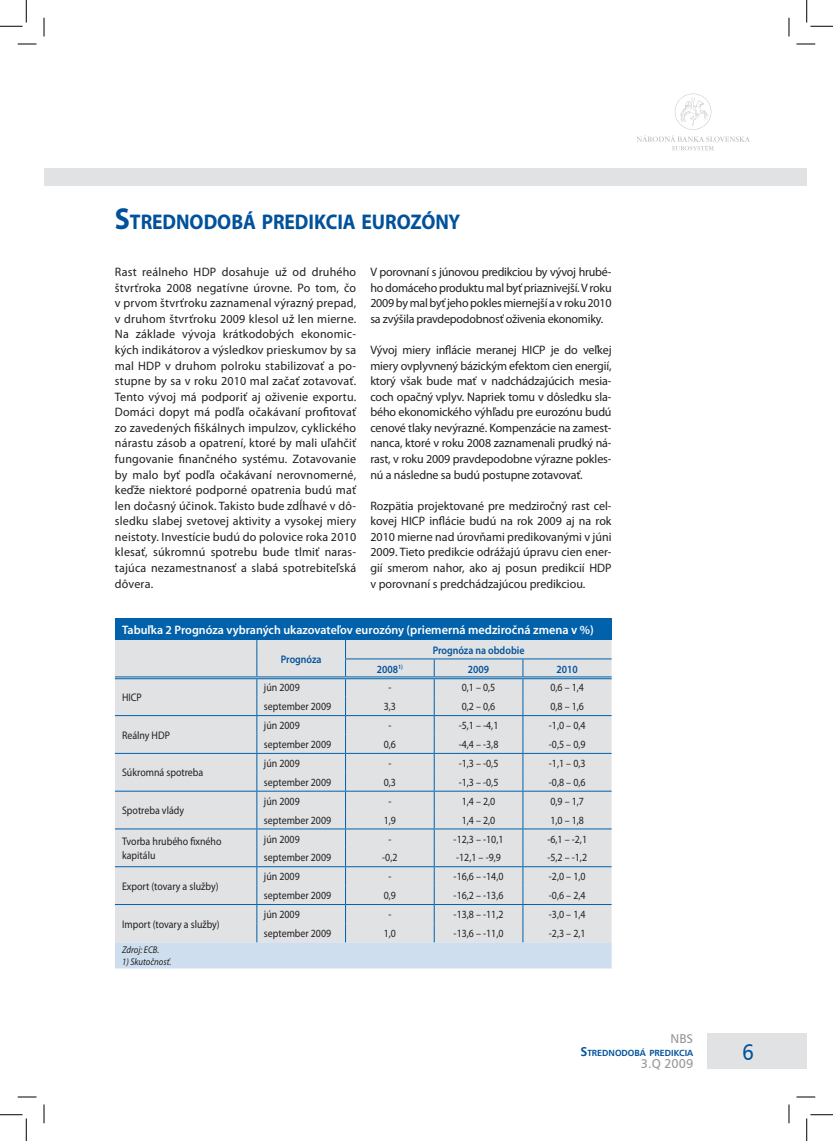
<style>
.page{position:relative;width:833px;height:1141px;background:#fff}
.page>*{position:absolute;margin:0;border:0;box-sizing:border-box;transform-origin:0 0}
.t1{font:22.5px "Humanist 777 AT";color:#01519b;scale:.91 1}
.t2{font:700 21.25px "Myriad Pro";color:#01519b;scale:.92 1}
.t3{font:12.5px "Humanist 777 AT";color:#939598}
.t4{font:12.25px/15.6px "Myriad Pro";letter-spacing:-.01em;color:#231f20;text-align:justify}
.t5{font:600 12.25px "Myriad Pro";color:#fff}
.t6{font:11px/13.8px "Myriad Pro";color:#231f20;scale:.9 1}
.t7{font:600 11px "Myriad Pro";color:#01519b;scale:.9 1}
.t8{font:italic 9.75px "Myriad Pro";color:#231f20;scale:.9 1}
.t9{font:8.75px "Humanist 777 AT Bold";color:#01519b}
.s1{font-size:30.38px}
.s2{font-size:12.5px}
</style>
<div class="page">
<div style="left:44px;top:168px;width:762px;height:18px;background:#e1e2e4"></div>
<svg style="left:637px;top:94px;width:112px;height:56px"></svg>
<div style="left:707px;top:1033px;width:99px;height:35px;background:#e1e2e4"></div>
<div style="left:115px;top:618px;width:496px;height:22px;background:#0161ab"></div>
<svg style="left:115px;top:640px;width:496px;height:328px;background:#dadee3"></svg>
<hr style="left:257px;top:715px;width:88px;height:1px;background:#0161ab">
<hr style="left:345px;top:715px;width:89px;height:1px;background:#0161ab">
<hr style="left:434px;top:715px;width:88px;height:1px;background:#0161ab">
<hr style="left:522px;top:715px;width:89px;height:1px;background:#0161ab">
<hr style="left:257px;top:752px;width:88px;height:1px;background:#0161ab">
<hr style="left:345px;top:752px;width:89px;height:1px;background:#0161ab">
<hr style="left:434px;top:752px;width:88px;height:1px;background:#0161ab">
<hr style="left:522px;top:752px;width:89px;height:1px;background:#0161ab">
<hr style="left:257px;top:790px;width:88px;height:1px;background:#0161ab">
<hr style="left:345px;top:790px;width:89px;height:1px;background:#0161ab">
<hr style="left:434px;top:790px;width:88px;height:1px;background:#0161ab">
<hr style="left:522px;top:790px;width:89px;height:1px;background:#0161ab">
<hr style="left:257px;top:828px;width:88px;height:1px;background:#0161ab">
<hr style="left:345px;top:828px;width:89px;height:1px;background:#0161ab">
<hr style="left:434px;top:828px;width:88px;height:1px;background:#0161ab">
<hr style="left:522px;top:828px;width:89px;height:1px;background:#0161ab">
<hr style="left:257px;top:866px;width:88px;height:1px;background:#0161ab">
<hr style="left:345px;top:866px;width:89px;height:1px;background:#0161ab">
<hr style="left:434px;top:866px;width:88px;height:1px;background:#0161ab">
<hr style="left:522px;top:866px;width:89px;height:1px;background:#0161ab">
<hr style="left:257px;top:904px;width:88px;height:1px;background:#0161ab">
<hr style="left:345px;top:904px;width:89px;height:1px;background:#0161ab">
<hr style="left:434px;top:904px;width:88px;height:1px;background:#0161ab">
<hr style="left:522px;top:904px;width:89px;height:1px;background:#0161ab">
<svg style="left:18px;top:43px;width:18px;height:2px"></svg>
<svg style="left:796px;top:43px;width:18px;height:2px"></svg>
<svg style="left:18px;top:1096px;width:18px;height:1px"></svg>
<svg style="left:796px;top:1096px;width:18px;height:1px"></svg>
<svg style="left:43px;top:18px;width:2px;height:18px"></svg>
<svg style="left:43px;top:1104px;width:2px;height:19px"></svg>
<svg style="left:788px;top:18px;width:1px;height:18px"></svg>
<svg style="left:788px;top:1104px;width:1px;height:19px"></svg>
<svg style="left:0;top:0;width:27px;height:27px"></svg>
<svg style="left:0;top:1114px;width:27px;height:26px"></svg>
<svg style="left:806px;top:0;width:26px;height:27px"></svg>
<svg style="left:806px;top:1114px;width:26px;height:26px"></svg>
<h2 class="t2" style="left:115px;top:210px;width:377px"><span class="s1">S</span>TREDNODOBÁ PREDIKCIA EUROZÓNY</h2>
<p class="t4" style="left:115px;top:264px;width:242px">Rast reálneho HDP dosahuje už od druhého štvrťroka 2008 negatívne úrovne. Po tom, čo v prvom štvrťroku zaznamenal výrazný prepad, v druhom štvrťroku 2009 klesol už len mierne.<br>Na základe vývoja krátkodobých ekonomic&shy;kých indikátorov a výsledkov prieskumov by sa mal HDP v druhom polroku stabilizovať a po&shy;stupne by sa v roku 2010 mal začať zotavovať.<br>Tento vývoj má podporiť aj oživenie exportu.<br>Domáci dopyt má podľa očakávaní profitovať zo zavedených fiškálnych impulzov, cyklického nárastu zásob a opatrení, ktoré by mali uľahčiť fungovanie finančného systému. Zotavovanie by malo byť podľa očakávaní nerovnomerné, keďže niektoré podporné opatrenia budú mať len dočasný účinok. Takisto bude zdĺhavé v dô&shy;sledku slabej svetovej aktivity a vysokej miery neistoty. Investície budú do polovice roka 2010 klesať, súkromnú spotrebu bude tlmiť naras&shy;tajúca nezamestnanosť a slabá spotrebiteľská dôvera.</p>
<p class="t4" style="left:370px;top:264px;width:242px">V porovnaní s júnovou predikciou by vývoj hrubé&shy;ho domáceho produktu mal byť priaznivejší. V roku 2009 by mal byť jeho pokles miernejší a v roku 2010 sa zvýšila pravdepodobnosť oživenia ekonomiky.</p>
<p class="t4" style="left:370px;top:342px;width:242px">Vývoj miery inflácie meranej HICP je do veľkej miery ovplyvnený bázickým efektom cien energií, ktorý však bude mať v nadchádzajúcich mesia&shy;coch opačný vplyv. Napriek tomu v dôsledku sla&shy;bého ekonomického výhľadu pre eurozónu budú cenové tlaky nevýrazné. Kompenzácie na zamest&shy;nanca, ktoré v roku 2008 zaznamenali prudký ná&shy;rast, v roku 2009 pravdepodobne výrazne pokles&shy;nú a následne sa budú postupne zotavovať.</p>
<p class="t4" style="left:370px;top:498px;width:242px">Rozpätia projektované pre medziročný rast cel&shy;kovej HICP inflácie budú na rok 2009 aj na rok 2010 mierne nad úrovňami predikovanými v júni 2009. Tieto predikcie odrážajú úpravu cien ener&shy;gií smerom nahor, ako aj posun predikcií HDP v porovnaní s predchádzajúcou predikciou.</p>
<p class="t5" style="left:122px;top:623px;width:473px">Tabuľka 2 Prognóza vybraných ukazovateľov eurozóny <span class="s2">(priemerná medziročná zmena v %)</span></p>
<p class="t7" style="left:280px;top:653px;width:47px">Prognóza</p>
<p class="t7" style="left:432px;top:643px;width:103px">Prognóza na obdobie</p>
<p class="t7" style="left:376px;top:662px;width:30px">2008<sup>1)</sup></p>
<p class="t7" style="left:467px;top:662px;width:25px">2009</p>
<p class="t7" style="left:556px;top:662px;width:25px">2010</p>
<p class="t6" style="left:122px;top:690px;width:24px">HICP</p>
<p class="t6" style="left:122px;top:728px;width:55px">Reálny HDP</p>
<p class="t6" style="left:122px;top:766px;width:92px">Súkromná spotreba</p>
<p class="t6" style="left:122px;top:803px;width:70px">Spotreba vlády</p>
<p class="t6" style="left:264px;top:681px;width:41px">jún 2009</p>
<p class="t6" style="left:388px;top:681px;width:5px">-</p>
<p class="t6" style="left:461px;top:681px;width:39px">0,1 – 0,5</p>
<p class="t6" style="left:550px;top:681px;width:39px">0,6 – 1,4</p>
<p class="t6" style="left:264px;top:700px;width:76px">september 2009</p>
<p class="t6" style="left:383px;top:700px;width:15px">3,3</p>
<p class="t6" style="left:461px;top:700px;width:39px">0,2 – 0,6</p>
<p class="t6" style="left:550px;top:700px;width:39px">0,8 – 1,6</p>
<p class="t6" style="left:264px;top:718px;width:41px">jún 2009</p>
<p class="t6" style="left:388px;top:718px;width:5px">-</p>
<p class="t6" style="left:458px;top:718px;width:46px">-5,1 – -4,1</p>
<p class="t6" style="left:548px;top:718px;width:42px">-1,0 – 0,4</p>
<p class="t6" style="left:264px;top:737px;width:76px">september 2009</p>
<p class="t6" style="left:383px;top:737px;width:15px">0,6</p>
<p class="t6" style="left:458px;top:737px;width:46px">-4,4 – -3,8</p>
<p class="t6" style="left:548px;top:737px;width:42px">-0,5 – 0,9</p>
<p class="t6" style="left:264px;top:756px;width:41px">jún 2009</p>
<p class="t6" style="left:388px;top:756px;width:5px">-</p>
<p class="t6" style="left:458px;top:756px;width:46px">-1,3 – -0,5</p>
<p class="t6" style="left:548px;top:756px;width:42px">-1,1 – 0,3</p>
<p class="t6" style="left:264px;top:775px;width:76px">september 2009</p>
<p class="t6" style="left:383px;top:775px;width:15px">0,3</p>
<p class="t6" style="left:458px;top:775px;width:46px">-1,3 – -0,5</p>
<p class="t6" style="left:548px;top:775px;width:42px">-0,8 – 0,6</p>
<p class="t6" style="left:264px;top:794px;width:41px">jún 2009</p>
<p class="t6" style="left:388px;top:794px;width:5px">-</p>
<p class="t6" style="left:461px;top:794px;width:39px">1,4 – 2,0</p>
<p class="t6" style="left:550px;top:794px;width:39px">0,9 – 1,7</p>
<p class="t6" style="left:264px;top:813px;width:76px">september 2009</p>
<p class="t6" style="left:383px;top:813px;width:15px">1,9</p>
<p class="t6" style="left:461px;top:813px;width:39px">1,4 – 2,0</p>
<p class="t6" style="left:550px;top:813px;width:39px">1,0 – 1,8</p>
<p class="t6" style="left:122px;top:834px;width:112px">Tvorba hrubého fixného kapitálu</p>
<p class="t6" style="left:264px;top:832px;width:41px">jún 2009</p>
<p class="t6" style="left:388px;top:832px;width:5px">-</p>
<p class="t6" style="left:453px;top:832px;width:57px">-12,3 – -10,1</p>
<p class="t6" style="left:547px;top:832px;width:46px">-6,1 – -2,1</p>
<p class="t6" style="left:264px;top:851px;width:76px">september 2009</p>
<p class="t6" style="left:382px;top:851px;width:18px">-0,2</p>
<p class="t6" style="left:456px;top:851px;width:51px">-12,1 – -9,9</p>
<p class="t6" style="left:547px;top:851px;width:46px">-5,2 – -1,2</p>
<p class="t6" style="left:122px;top:879px;width:109px">Export (tovary a služby)</p>
<p class="t6" style="left:122px;top:917px;width:110px">Import (tovary a služby)</p>
<p class="t8" style="left:122px;top:944px;width:43px">Zdroj: ECB.</p>
<p class="t8" style="left:122px;top:956px;width:56px">1) Skutočnosť.</p>
<p class="t6" style="left:264px;top:869px;width:41px">jún 2009</p>
<p class="t6" style="left:388px;top:869px;width:5px">-</p>
<p class="t6" style="left:453px;top:869px;width:57px">-16,6 – -14,0</p>
<p class="t6" style="left:548px;top:869px;width:42px">-2,0 – 1,0</p>
<p class="t6" style="left:264px;top:888px;width:76px">september 2009</p>
<p class="t6" style="left:383px;top:888px;width:15px">0,9</p>
<p class="t6" style="left:453px;top:888px;width:57px">-16,2 – -13,6</p>
<p class="t6" style="left:548px;top:888px;width:42px">-0,6 – 2,4</p>
<p class="t6" style="left:264px;top:907px;width:41px">jún 2009</p>
<p class="t6" style="left:388px;top:907px;width:5px">-</p>
<p class="t6" style="left:453px;top:907px;width:57px">-13,8 – -11,2</p>
<p class="t6" style="left:548px;top:907px;width:42px">-3,0 – 1,4</p>
<p class="t6" style="left:264px;top:926px;width:76px">september 2009</p>
<p class="t6" style="left:383px;top:926px;width:15px">1,0</p>
<p class="t6" style="left:453px;top:926px;width:57px">-13,6 – -11,0</p>
<p class="t6" style="left:548px;top:926px;width:42px">-2,3 – 2,1</p>
<p class="t3" style="left:670px;top:1031px;width:24px">NBS</p>
<p class="t9" style="left:580px;top:1047px;width:114px"><span class="s2">S</span>TREDNODOBÁ PREDIKCIA</p>
<p class="t3" style="left:640px;top:1056px;width:54px">3.Q 2009</p>
<h1 class="t1" style="left:741px;top:1038px;width:14px">6</h1>
</div>
